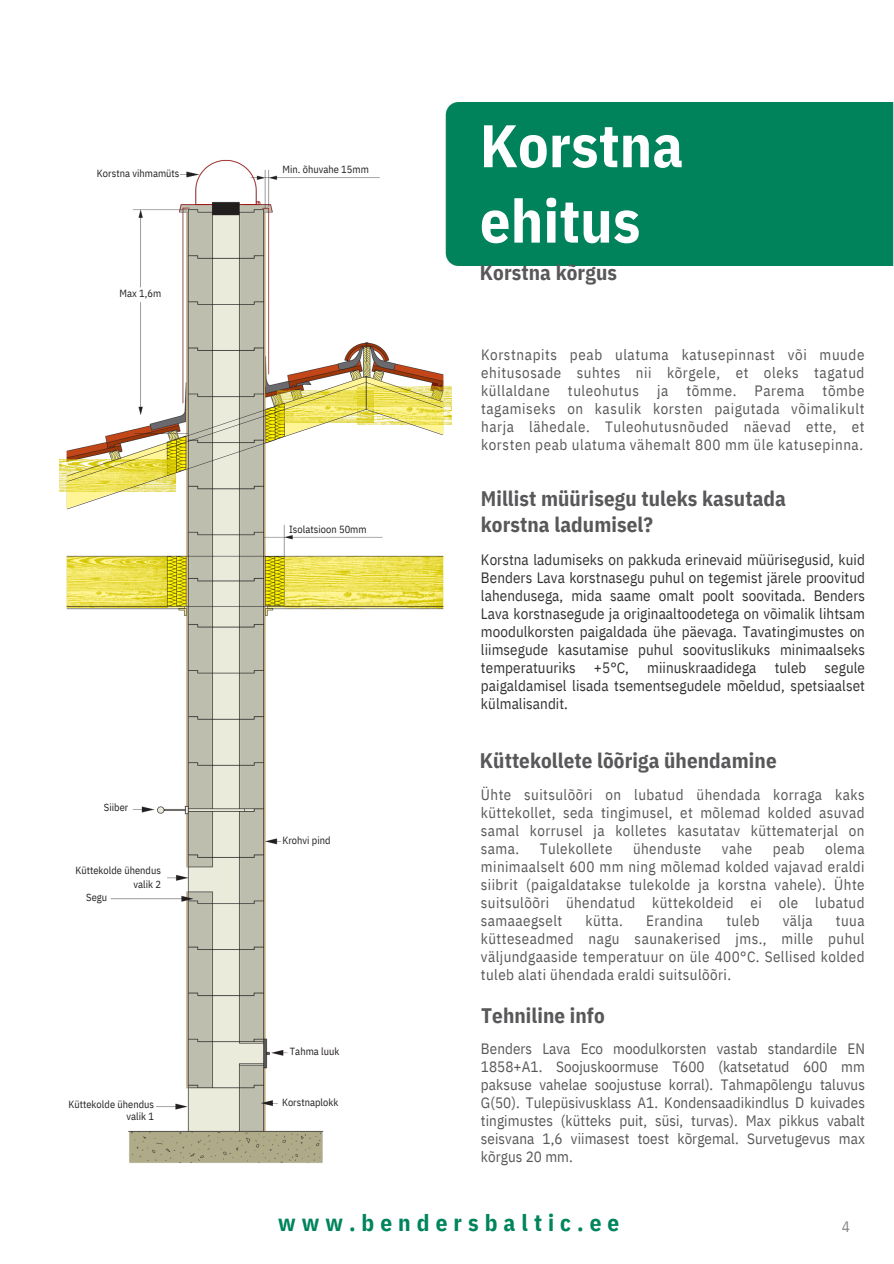
<style>
.page{position:relative;width:894px;height:1264px;background:#fff}
.page>*{position:absolute;margin:0;border:0;box-sizing:border-box;transform-origin:0 0}
.t1{font:700 60px/75.3px "IBM Plex Sans Cond";letter-spacing:.005em;color:#fff}
.t2{font:700 23.25px "IBM Plex Sans Cond";letter-spacing:.26em;color:#00845c}
.t3{font:700 21px/25.8px "IBM Plex Sans Cond";letter-spacing:.005em;color:#58585a}
.t4{font:15px/18px "IBM Plex Sans Cond";letter-spacing:.03em;color:#58585a;text-align:justify}
.t5{font:15px/18px "IBM Plex Sans Cond";letter-spacing:.005em;color:#323232;text-align:justify}
.t6{font:15px "IBM Plex Sans Cond";color:#808285}
.t7{font:10.35px/12.3px "IBM Plex Sans Cond";letter-spacing:.005em;color:#231f20;text-align:right}
</style>
<div class="page">
<img style="left:66px;top:159px;width:378px;height:1004px">
<img style="left:59px;top:459px;width:8px;height:33px">
<img style="left:443px;top:386px;width:8px;height:39px">
<img style="left:125px;top:799px;width:36px;height:20px">
<img style="left:173px;top:164px;width:34px;height:21px">
<svg style="left:261px;top:1100px;width:17px;height:5px"></svg>
<svg style="left:271px;top:1049px;width:16px;height:6px"></svg>
<img style="left:66px;top:548px;width:378px;height:68px">
<svg style="left:67px;top:376px;width:376px;height:133px"></svg>
<div style="left:445px;top:103px;width:448px;height:163px;background:#00825a"></div>
<p class="t7" style="left:97px;top:167px;width:84px">Korstna vihmamüts</p>
<p class="t7" style="left:119px;top:287px;width:43px">Max 1,6m</p>
<p class="t7" style="left:104px;top:800px;width:26px">Siiber</p>
<p class="t7" style="left:75px;top:863px;width:87px;line-height:13.5px">Küttekolde ühendus valik 2</p>
<p class="t7" style="left:86px;top:891px;width:22px">Segu</p>
<h1 class="t7" style="left:68px;top:1097px;width:87px">Küttekolde ühendus valik 1</h1>
<p class="t7" style="left:282px;top:163px;width:88px">Min. õhuvahe 15mm</p>
<p class="t7" style="left:289px;top:522px;width:79px">Isolatsioon 50mm</p>
<p class="t7" style="left:282px;top:834px;width:50px">Krohvi pind</p>
<p class="t7" style="left:290px;top:1044px;width:51px">Tahma luuk</p>
<p class="t7" style="left:282px;top:1095px;width:58px">Korstnaplokk</p>
<p class="t1" style="left:480px;top:107px;width:205px">Korstna ehitus</p>
<p class="t3" style="left:480px;top:259px;width:139px">Korstna kõrgus</p>
<p class="t4" style="left:481px;top:345px;width:385px">Korstnapits peab ulatuma katusepinnast või muude ehitusosade suhtes nii kõrgele, et oleks tagatud küllaldane tuleohutus ja tõmme. Parema tõmbe tagamiseks on kasulik korsten paigutada võimalikult harja lähedale. Tuleohutusnõuded näevad ette, et korsten peab ulatuma vähemalt 800 mm üle katusepinna.</p>
<p class="t3" style="left:480px;top:485px;width:307px">Millist müürisegu tuleks kasutada korstna ladumisel?</p>
<p class="t5" style="left:481px;top:550px;width:385px">Korstna ladumiseks on pakkuda erinevaid müürisegusid, kuid Benders Lava korstnasegu puhul on tegemist järele proovitud lahendusega, mida saame omalt poolt soovitada. Benders Lava korstnasegude ja originaaltoodetega on võimalik lihtsam moodulkorsten paigaldada ühe päevaga. Tavatingimustes on liimsegude kasutamise puhul soovituslikuks minimaalseks temperatuuriks +5°C, miinuskraadidega tuleb segule paigaldamisel lisada tsementsegudele mõeldud, spetsiaalset külmalisandit.</p>
<h3 class="t3" style="left:480px;top:747px;width:298px">Küttekollete lõõriga ühendamine</h3>
<p class="t4" style="left:481px;top:785px;width:385px">Ühte suitsulõõri on lubatud ühendada korraga kaks küttekollet, seda tingimusel, et mõlemad kolded asuvad samal korrusel ja kolletes kasutatav küttematerjal on sama.</p>
<p class="t4" style="left:481px;top:839px;width:385px;text-indent:344px">olema minimaalselt 600 mm ning mõlemad kolded vajavad eraldi siibrit (paigaldatakse tulekolde ja korstna vahele). Ühte suitsulõõri ühendatud küttekoldeid ei ole lubatud samaaegselt</p>
<p class="t4" style="left:539px;top:839px;width:74px">Tulekollete</p>
<p class="t4" style="left:633px;top:839px;width:70px">ühenduste</p>
<p class="t4" style="left:721px;top:839px;width:32px">vahe</p>
<p class="t4" style="left:772px;top:839px;width:33px">peab</p>
<p class="t4" style="left:585px;top:911px;width:39px">kütta.</p>
<p class="t4" style="left:646px;top:911px;width:58px">Erandina</p>
<p class="t4" style="left:726px;top:911px;width:35px">tuleb</p>
<p class="t4" style="left:782px;top:911px;width:31px">välja</p>
<p class="t4" style="left:481px;top:911px;width:385px;text-indent:355px">tuua kütteseadmed nagu saunakerised jms., mille puhul väljundgaaside temperatuur on üle 400°C. Sellised kolded tuleb alati ühendada eraldi suitsulõõri.</p>
<p class="t3" style="left:481px;top:1001px;width:125px">Tehniline info</p>
<p class="t4" style="left:481px;top:1039px;width:385px">Benders Lava Eco moodulkorsten vastab standardile EN 1858+A1. Soojuskoormuse T600 (katsetatud 600 mm paksuse vahelae soojustuse korral). Tahmapõlengu taluvus G(50). Tulepüsivusklass A1. Kondensaadikindlus D kuivades tingimustes (kütteks puit, süsi, turvas). Max pikkus vabalt seisvana 1,6 viimasest toest kõrgemal. Survetugevus max kõrgus 20 mm.</p>
<p class="t2" style="left:278px;top:1206px;width:342px">www.bendersbaltic.ee</p>
<p class="t6" style="left:841px;top:1217px;width:10px">4</p>
</div>
